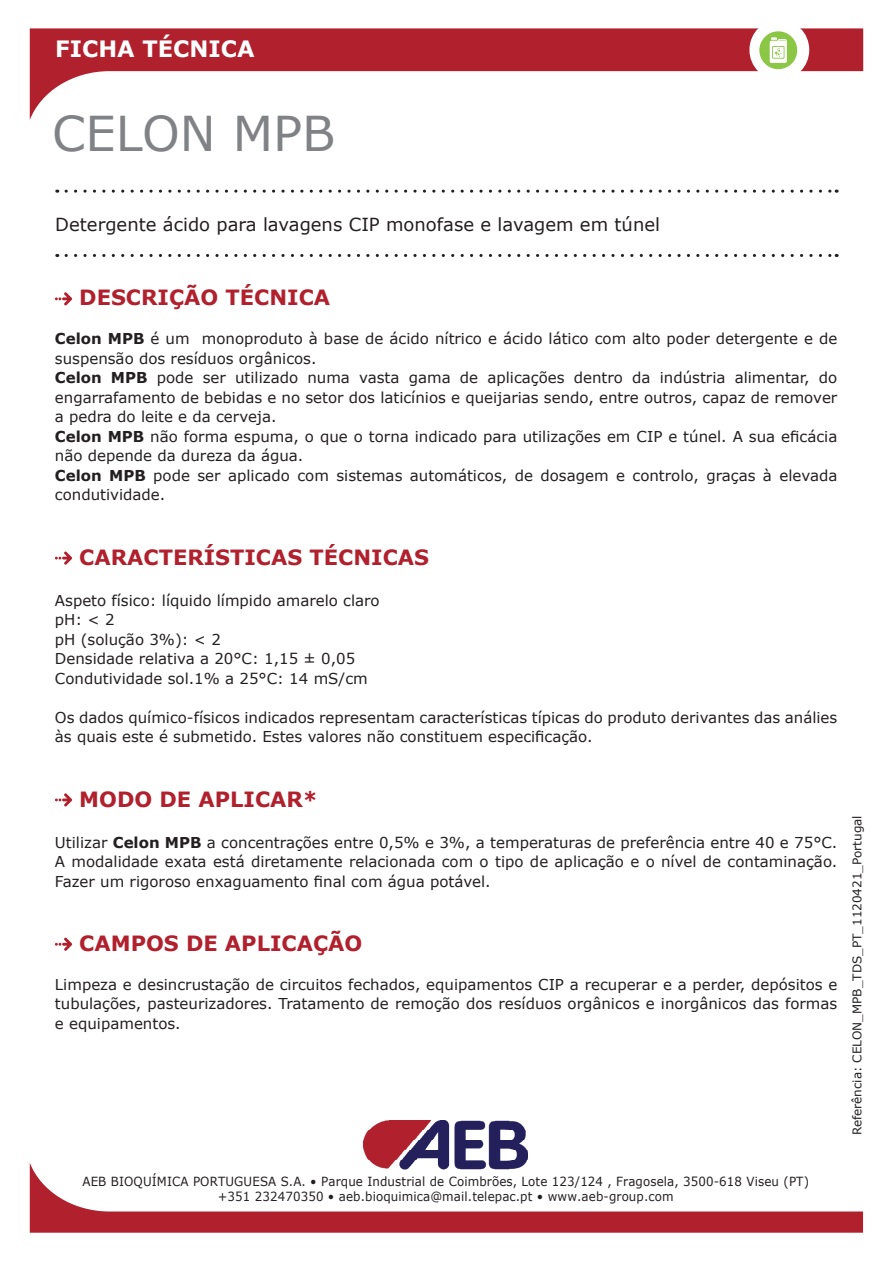
<style>
.page{position:relative;width:893px;height:1263px;background:#fff}
.page>*{position:absolute;margin:0;border:0;box-sizing:border-box;transform-origin:0 0}
.t1{font:48px "Verdana";color:#808285}
.t2{font:700 22.5px "Verdana";color:#fff}
.t3{font:700 21px "Verdana";color:#b0202d}
.t4{font:18px "Verdana";color:#231f20}
.t5{font:15px/19.5px "Verdana";color:#231f20}
.t6{font:12.6px/15.1px "Verdana";letter-spacing:.01em;color:#231f20;text-align:center;scale:.94 1}
.t7{font:12px "Verdana";color:#231f20}
.s1{font-weight:700}
</style>
<div class="page">
<svg style="left:30px;top:1163px;width:833px;height:70px"></svg>
<svg style="left:30px;top:28px;width:833px;height:91px"></svg>
<img style="left:363px;top:1121px;width:165px;height:49px">
<svg style="left:66px;top:190px;width:771px;height:3px"></svg>
<svg style="left:66px;top:254px;width:771px;height:3px"></svg>
<div style="left:749px;top:20px;width:60px;height:60px;background:#fff;border-radius:30px"></div>
<div style="left:759px;top:31px;width:38px;height:38px;background:#8bc644;border-radius:50%"></div>
<svg style="left:770px;top:37px;width:17px;height:26px"></svg>
<svg style="left:55px;top:292px;width:17px;height:13px"></svg>
<svg style="left:55px;top:551px;width:17px;height:14px"></svg>
<svg style="left:55px;top:793px;width:17px;height:13px"></svg>
<svg style="left:55px;top:938px;width:17px;height:13px"></svg>
<h2 class="t2" style="left:55px;top:33px;width:201px">FICHA TÉCNICA</h2>
<h1 class="t1" style="left:52px;top:101px;width:285px">CELON MPB</h1>
<p class="t4" style="left:55px;top:212px;width:606px">Detergente ácido para lavagens CIP monofase e lavagem em túnel</p>
<h3 class="t3" style="left:79px;top:283px;width:252px">DESCRIÇÃO TÉCNICA</h3>
<p class="t5" style="left:55px;top:329px;width:784px"><span class="s1">Celon MPB</span> é um monoproduto à base de ácido nítrico e ácido lático com alto poder detergente e de suspensão dos resíduos orgânicos.<br><span class="s1">Celon MPB</span> pode ser utilizado numa vasta gama de aplicações dentro da indústria alimentar, do engarrafamento de bebidas e no setor dos laticínios e queijarias sendo, entre outros, capaz de remover a pedra do leite e da cerveja.<br><span class="s1">Celon MPB</span> não forma espuma, o que o torna indicado para utilizações em CIP e túnel. A sua eficácia não depende da dureza da água.<br><span class="s1">Celon MPB</span> pode ser aplicado com sistemas automáticos, de dosagem e controlo, graças à elevada condutividade.</p>
<h3 class="t3" style="left:79px;top:542px;width:351px">CARACTERÍSTICAS TÉCNICAS</h3>
<p class="t5" style="left:55px;top:590px;width:326px">Aspeto físico: líquido límpido amarelo claro pH: &lt; 2<br>pH (solução 3%): &lt; 2<br>Densidade relativa a 20°C: 1,15 ± 0,05<br>Condutividade sol.1% a 25°C: 14 mS/cm</p>
<p class="t5" style="left:55px;top:707px;width:784px">Os dados químico-físicos indicados representam características típicas do produto derivantes das análies às quais este é submetido. Estes valores não constituem especificação.</p>
<h3 class="t3" style="left:79px;top:784px;width:240px">MODO DE APLICAR*</h3>
<p class="t5" style="left:55px;top:832px;width:784px;text-align:justify">Utilizar <span class="s1">Celon MPB</span> a concentrações entre 0,5% e 3%, a temperaturas de preferência entre 40 e 75°C.<br>A modalidade exata está diretamente relacionada com o tipo de aplicação e o nível de contaminação.<br>Fazer um rigoroso enxaguamento final com água potável.</p>
<h3 class="t3" style="left:79px;top:928px;width:285px">CAMPOS DE APLICAÇÃO</h3>
<p class="t5" style="left:55px;top:974px;width:784px;text-align:justify">Limpeza e desincrustação de circuitos fechados, equipamentos CIP a recuperar e a perder, depósitos e tubulações, pasteurizadores. Tratamento de remoção dos resíduos orgânicos e inorgânicos das formas e equipamentos.</p>
<p class="t7" style="left:849px;top:1135px;width:322px;rotate:-90deg">Referência: CELON_MPB_TDS_PT_1120421_Portugal</p>
<p class="t6" style="left:82px;top:1174px;width:774px">AEB BIOQUÍMICA PORTUGUESA S.A. • Parque Industrial de Coimbrões, Lote 123/124 , Fragosela, 3500-618 Viseu (PT) +351 232470350 • aeb.bioquimica@mail.telepac.pt • www.aeb-group.com</p>
</div>
